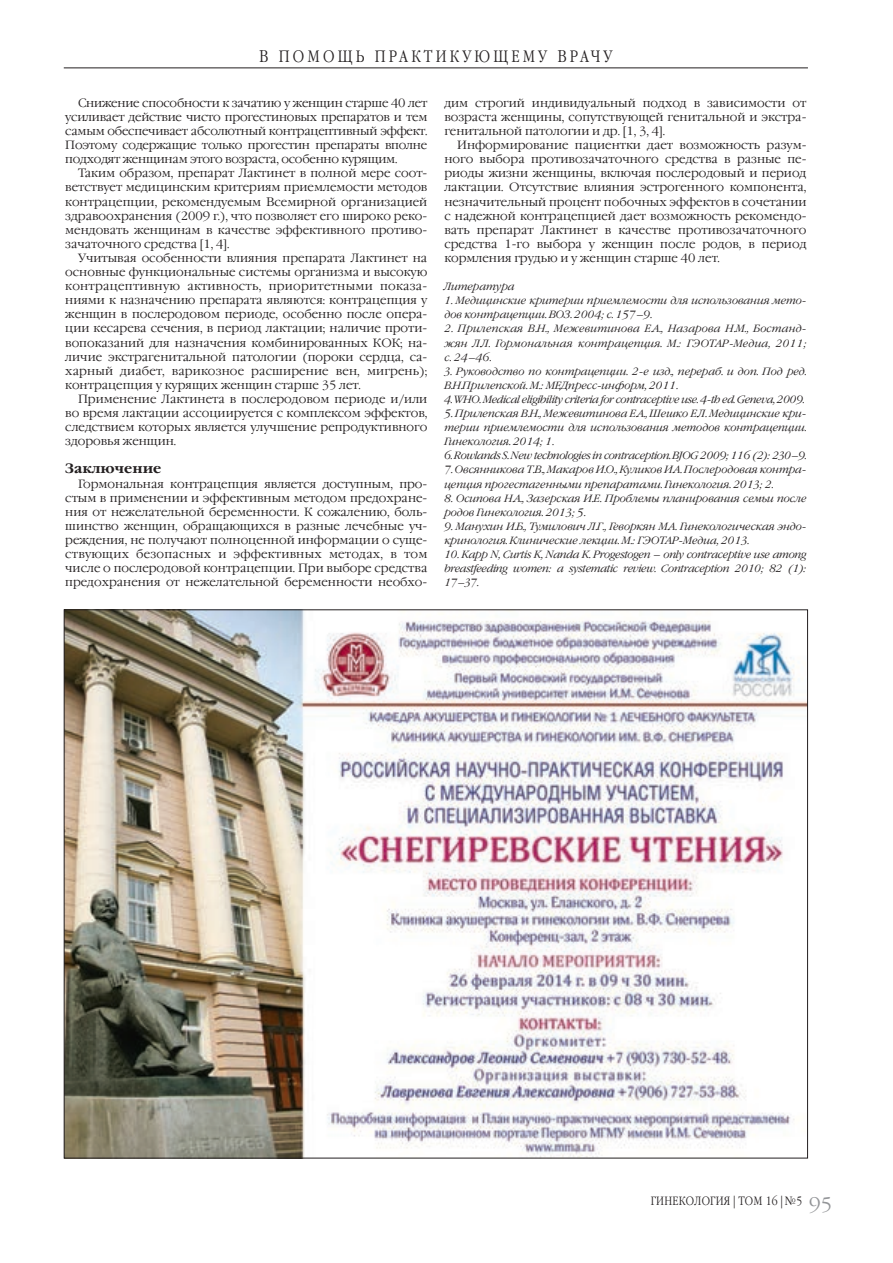
<style>
.page{position:relative;width:893px;height:1263px;background:#fff}
.page>*{position:absolute;margin:0;border:0;box-sizing:border-box;transform-origin:0 0}
.t1{font:300 16.5px "Garamond Narrow C";letter-spacing:.195em;color:#231f20}
.t2{font:700 13.5px "Garamond C";color:#231f20}
.t3{font:300 12px/14.1px "Garamond C";color:#231f20;text-align:justify}
.t4{font:300 12px "Garamond Narrow C";letter-spacing:.025em;color:#231f20}
.t5{font:italic 300 10.5px/14.1px "Garamond C";color:#231f20}
.t6{font:italic 300 10.5px "Garamond C";letter-spacing:-.025em;color:#231f20}
.s1{font-size:19.5px;color:#939598}
</style>
<div class="page">
<hr style="left:64px;top:68px;width:744px;height:1px;background:#231f20">
<img style="left:66px;top:611px;width:740px;height:545px">
<h1 class="t1" style="left:259px;top:47px;width:355px">В ПОМОЩЬ ПРАКТИКУЮЩЕМУ ВРАЧУ</h1>
<p class="t3" style="left:65px;top:96px;width:364px;text-indent:13px">Снижение способности к зачатию у женщин старше 40 лет усиливает действие чисто прогестиновых препаратов и тем самым обеспечивает абсолютный контрацептивный эффект.<br>Поэтому содержащие только прогестин препараты вполне подходят женщинам этого возраста, особенно курящим.</p>
<p class="t3" style="left:65px;top:167px;width:364px;text-indent:13px">Таким образом, препарат Лактинет в полной мере соот&shy;ветствует медицинским критериям приемлемости методов контрацепции, рекомендуемым Всемирной организацией здравоохранения (2009 г.), что позволяет его широко реко&shy;мендовать женщинам в качестве эффективного противо&shy;зачаточного средства [1, 4].</p>
<p class="t3" style="left:65px;top:251px;width:364px;text-indent:13px">Учитывая особенности влияния препарата Лактинет на основные функциональные системы организма и высокую контрацептивную активность, приоритетными показа&shy;ниями к назначению препарата являются: контрацепция у женщин в послеродовом периоде, особенно после опера&shy;ции кесарева сечения, в период лактации; наличие проти&shy;вопоказаний для назначения комбинированных КОК; на&shy;личие экстрагенитальной патологии (пороки сердца, са&shy;харный диабет, варикозное расширение вен, мигрень); контрацепция у курящих женщин старше 35 лет.</p>
<p class="t3" style="left:65px;top:392px;width:364px;text-indent:13px">Применение Лактинета в послеродовом периоде и/или во время лактации ассоциируется с комплексом эффектов, следствием которых является улучшение репродуктивного здоровья женщин.</p>
<p class="t2" style="left:65px;top:461px;width:98px">Заключение</p>
<p class="t3" style="left:65px;top:477px;width:364px;text-indent:13px">Гормональная контрацепция является доступным, про&shy;стым в применении и эффективным методом предохране&shy;ния от нежелательной беременности. К сожалению, боль&shy;шинство женщин, обращающихся в разные лечебные уч&shy;реждения, не получают полноценной информации о суще&shy;ствующих безопасных и эффективных методах, в том числе о послеродовой контрацепции. При выборе средства предохранения от нежелательной беременности необхо-</p>
<p class="t3" style="left:444px;top:96px;width:364px">дим строгий индивидуальный подход в зависимости от возраста женщины, сопутствующей генитальной и экстра&shy;генитальной патологии и др. [1, 3, 4].</p>
<p class="t3" style="left:444px;top:138px;width:364px;text-indent:13px">Информирование пациентки дает возможность разум&shy;ного выбора противозачаточного средства в разные пе&shy;риоды жизни женщины, включая послеродовый и период лактации. Отсутствие влияния эстрогенного компонента, незначительный процент побочных эффектов в сочетании с надежной контрацепцией дает возможность рекомендо&shy;вать препарат Лактинет в качестве противозачаточного средства 1-го выбора у женщин после родов, в период кормления грудью и у женщин старше 40 лет.</p>
<p class="t5" style="left:444px;top:280px;width:72px">Литература</p>
<p class="t5" style="left:444px;top:294px;width:364px">1. Медицинские критерии приемлемости для использования мето&shy;дов контрацепции. ВОЗ. 2004; с. 157–9.</p>
<p class="t5" style="left:444px;top:322px;width:364px;text-align:justify">2. Прилепская В.Н., Межевитинова Е.А., Назарова Н.М., Бостанд&shy;жян Л.Л. Гормональная контрацепция. М.: ГЭОТАР-Медиа, 2011; с. 24–46.</p>
<p class="t5" style="left:444px;top:364px;width:364px">3. Руководство по контрацепции. 2-е изд., перераб. и доп. Под ред.<br>В.Н.Прилепской. М.: МЕДпресс-информ, 2011.</p>
<p class="t6" style="left:444px;top:394px;width:362px">4. WHO. Medical eligibility criteria for contraceptive use. 4-th ed. Geneva, 2009.</p>
<p class="t5" style="left:444px;top:407px;width:364px;text-align:justify">5. Прилепская В.Н., Межевитинова Е.А., Шешко Е.Л. Медицинские кри&shy;терии приемлемости для использования методов контрацепции.<br>Гинекология. 2014; 1.</p>
<p class="t6" style="left:444px;top:450px;width:364px">6. Rowlands S. New technologies in contraception. BJOG 2009; 116 (2): 230–9.</p>
<p class="t5" style="left:444px;top:463px;width:364px">7. Овсянникова Т.В., Макаров И.О., Куликов И.А. Послеродовая контра&shy;цепция прогестагенными препаратами. Гинекология. 2013; 2.</p>
<p class="t5" style="left:444px;top:491px;width:364px">8. Осипова Н.А., Зазерская И.Е. Проблемы планирования семьи после родов Гинекология. 2013; 5.</p>
<p class="t5" style="left:444px;top:520px;width:364px">9. Манухин И.Б., Тумилович Л.Г., Геворкян М.А. Гинекологическая эндо&shy;кринология. Клинические лекции. М.: ГЭОТАР-Медиа, 2013.</p>
<p class="t5" style="left:444px;top:548px;width:364px;text-align:justify">10. Kapp N, Curtis K, Nanda K. Progestogen – only contraceptive use among breastfeeding women: a systematic review. Contraception 2010; 82 (1):<br>17–37.</p>
<p class="t4" style="left:651px;top:1194px;width:183px">ГИНЕКОЛОГИЯ | ТОМ 16 | №5 <span class="s1">95</span></p>
</div>
